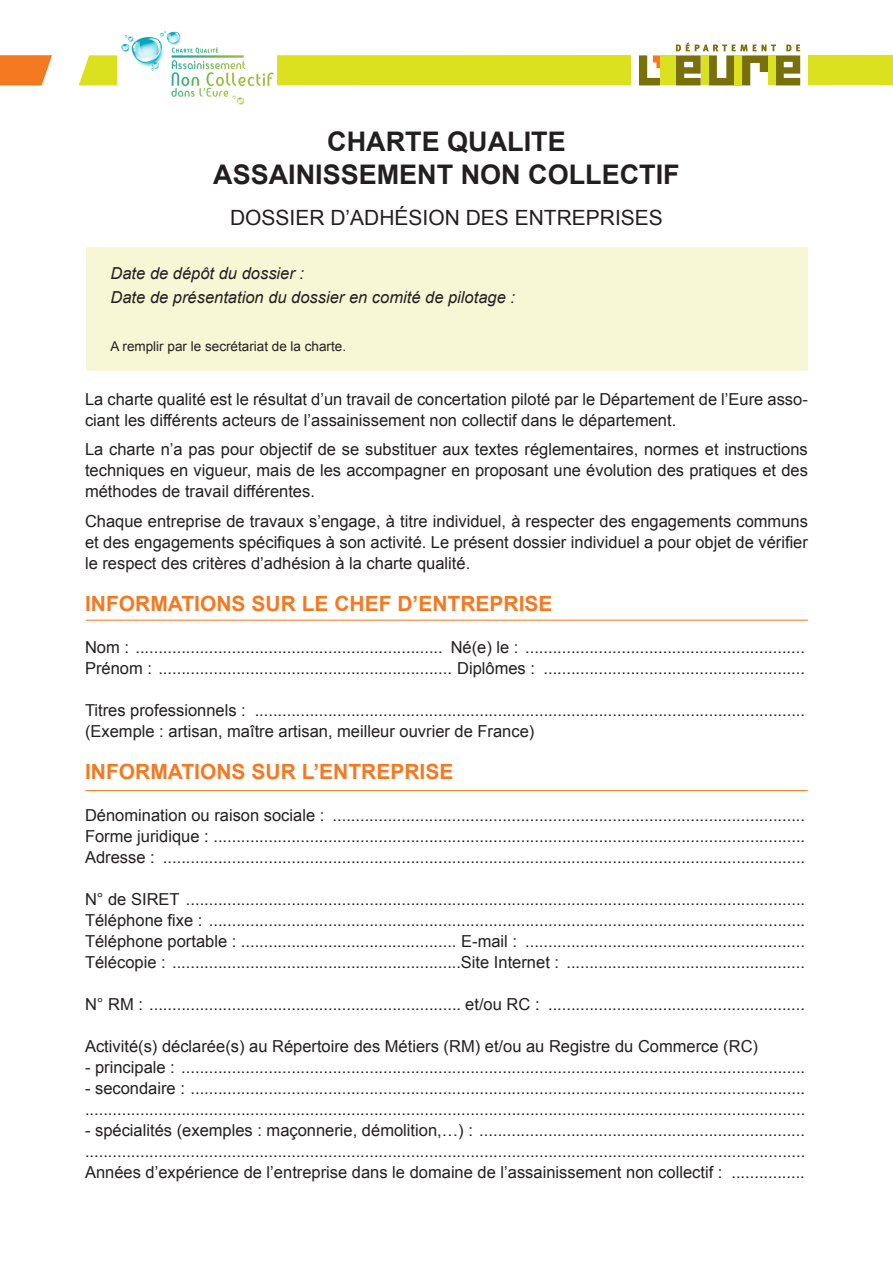
<style>
.page{position:relative;width:893px;height:1263px;background:#fff}
.page>*{position:absolute;margin:0;border:0;box-sizing:border-box;transform-origin:0 0}
.t1{font:700 27px "Arial";color:#231f20}
.t2{font:700 21px "Arial";color:#f47921}
.t3{font:21px "Arial";color:#231f20}
.t4{font:16.5px/21px "Arial";color:#231f20}
.t5{font:italic 16.5px "Arial";color:#231f20}
.t6{font:13.5px "Arial";color:#231f20}
</style>
<div class="page">
<div style="left:86px;top:247px;width:721px;height:123px;background:#f6f7d5"></div>
<svg style="left:79px;top:42px;width:814px;height:43px"></svg>
<div style="left:701px;top:55px;width:8px;height:30px;background:#dbe11e"></div>
<div style="left:768px;top:55px;width:7px;height:30px;background:#dbe11e"></div>
<div style="left:660px;top:55px;width:16px;height:30px;background:#dbe11e"></div>
<div style="left:735px;top:55px;width:7px;height:30px;background:#dbe11e"></div>
<svg style="left:0;top:55px;width:52px;height:30px;background:#f58638"></svg>
<img style="left:118px;top:31px;width:158px;height:74px">
<hr style="left:86px;top:620px;width:722px;height:1px;background:#f47921">
<hr style="left:85px;top:790px;width:722px;height:1px;background:#f47921">
<p class="t1" style="left:327px;top:124px;width:240px">CHARTE QUALITE</p>
<p class="t1" style="left:213px;top:156px;width:468px">ASSAINISSEMENT NON COLLECTIF</p>
<p class="t3" style="left:230px;top:204px;width:434px">DOSSIER D’ADHÉSION DES ENTREPRISES</p>
<p class="t5" style="left:111px;top:262px;width:195px">Date de dépôt du dossier :</p>
<p class="t5" style="left:111px;top:286px;width:406px">Date de présentation du dossier en comité de pilotage :</p>
<p class="t6" style="left:111px;top:337px;width:237px">A remplir par le secrétariat de la charte.</p>
<p class="t4" style="left:85px;top:389px;width:724px">La charte qualité est le résultat d’un travail de concertation piloté par le Département de l’Eure asso&shy;ciant les différents acteurs de l’assainissement non collectif dans le département.</p>
<p class="t4" style="left:85px;top:439px;width:724px;text-align:justify">La charte n’a pas pour objectif de se substituer aux textes réglementaires, normes et instructions techniques en vigueur, mais de les accompagner en proposant une évolution des pratiques et des méthodes de travail différentes.</p>
<p class="t4" style="left:85px;top:511px;width:724px;text-align:justify">Chaque entreprise de travaux s’engage, à titre individuel, à respecter des engagements communs et des engagements spécifiques à son activité. Le présent dossier individuel a pour objet de vérifier le respect des critères d’adhésion à la charte qualité.</p>
<p class="t2" style="left:85px;top:590px;width:469px">INFORMATIONS SUR LE CHEF D’ENTREPRISE</p>
<p class="t4" style="left:85px;top:637px;width:721px">Nom : ................................................................... Né(e) le : .............................................................</p>
<p class="t4" style="left:85px;top:658px;width:721px">Prénom : ................................................................ Diplômes : .........................................................</p>
<p class="t4" style="left:85px;top:700px;width:722px">Titres professionnels : ........................................................................................................................</p>
<p class="t4" style="left:85px;top:721px;width:451px">(Exemple : artisan, maître artisan, meilleur ouvrier de France)</p>
<p class="t2" style="left:85px;top:758px;width:370px">INFORMATIONS SUR L’ENTREPRISE</p>
<p class="t4" style="left:85px;top:805px;width:722px">Dénomination ou raison sociale : .......................................................................................................</p>
<p class="t4" style="left:85px;top:826px;width:722px">Forme juridique : .................................................................................................................................</p>
<p class="t4" style="left:85px;top:847px;width:722px">Adresse : ............................................................................................................................................</p>
<p class="t4" style="left:85px;top:889px;width:722px">N° de SIRET .......................................................................................................................................</p>
<p class="t4" style="left:85px;top:910px;width:722px">Téléphone fixe : ..................................................................................................................................</p>
<p class="t4" style="left:85px;top:931px;width:721px">Téléphone portable : ............................................... E-mail : .............................................................</p>
<p class="t4" style="left:85px;top:952px;width:721px">Télécopie : ...............................................................Site Internet : ....................................................</p>
<p class="t4" style="left:85px;top:994px;width:721px">N° RM : .................................................................... et/ou RC : ........................................................</p>
<p class="t4" style="left:85px;top:1036px;width:674px">Activité(s) déclarée(s) au Répertoire des Métiers (RM) et/ou au Registre du Commerce (RC)</p>
<p class="t4" style="left:85px;top:1057px;width:722px">- principale : ........................................................................................................................................</p>
<p class="t4" style="left:85px;top:1078px;width:722px">- secondaire : ...................................................................................................................................... .............................................................................................................................................................</p>
<p class="t4" style="left:85px;top:1120px;width:721px">- spécialités (exemples : maçonnerie, démolition,…) : .......................................................................</p>
<p class="t4" style="left:85px;top:1141px;width:722px">.............................................................................................................................................................<br>Années d’expérience de l’entreprise dans le domaine de l’assainissement non collectif : ................</p>
</div>
